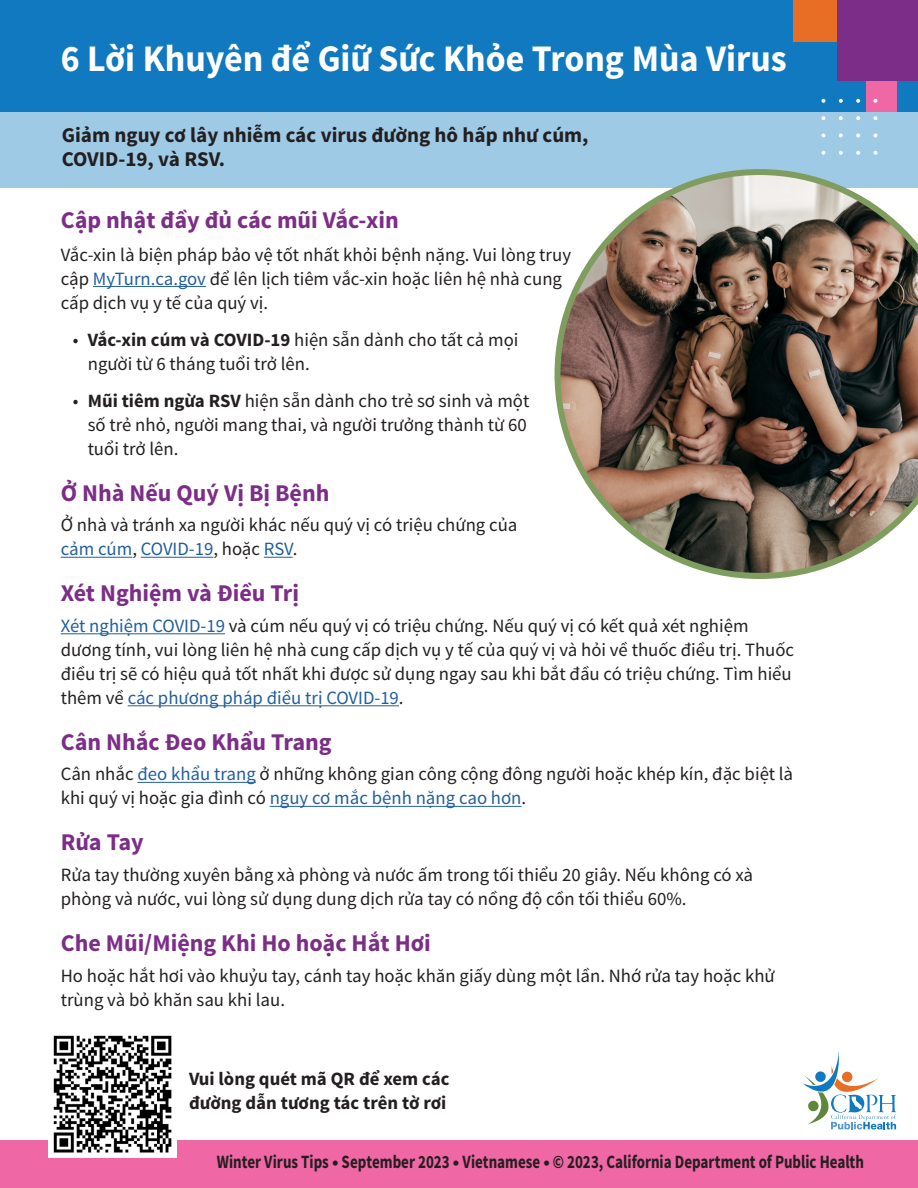
<style>
.page{position:relative;width:918px;height:1188px;background:#fff}
.page>*{position:absolute;margin:0;border:0;box-sizing:border-box;transform-origin:0 0}
.t1{font:700 37.5px "Source Sans Pro";color:#fff;scale:.96 1}
.t2{font:700 24px "Source Sans Pro";color:#7c2d87}
.t3{font:700 21px/24px "Source Sans Pro";color:#231f20}
.t4{font:18.75px/24px "Source Sans Pro";color:#231f20}
.t5{font:700 18.75px "Source Sans Pro";color:#231f20;scale:.8 1}
.t6{font:700 18.75px/24px "Source Sans Pro";color:#231f20}
.s1{color:#215e9e}
.s2{font-weight:700}
</style>
<div class="page">
<div style="left:0;top:63px;width:918px;height:125px;background:#9ecae6"></div>
<div style="left:0;top:0;width:918px;height:111px;background:#1079bf"></div>
<div style="left:0;top:1141px;width:918px;height:47px;background:#f067a6"></div>
<svg style="left:803px;top:1051px;width:93px;height:78px"></svg>
<div style="left:794px;top:0;width:43px;height:41px;background:#e86e25"></div>
<div style="left:837px;top:0;width:81px;height:81px;background:#7c2d87"></div>
<div style="left:867px;top:81px;width:30px;height:30px;background:#f067a6"></div>
<svg style="left:821px;top:151px;width:4px;height:4px"></svg>
<svg style="left:839px;top:151px;width:4px;height:4px"></svg>
<svg style="left:856px;top:151px;width:4px;height:4px"></svg>
<svg style="left:873px;top:151px;width:5px;height:4px"></svg>
<svg style="left:821px;top:133px;width:4px;height:4px"></svg>
<svg style="left:839px;top:133px;width:4px;height:4px"></svg>
<svg style="left:856px;top:133px;width:4px;height:4px"></svg>
<svg style="left:873px;top:133px;width:5px;height:4px"></svg>
<svg style="left:821px;top:116px;width:4px;height:4px"></svg>
<svg style="left:839px;top:116px;width:4px;height:4px"></svg>
<svg style="left:856px;top:116px;width:4px;height:4px"></svg>
<svg style="left:873px;top:116px;width:5px;height:4px"></svg>
<svg style="left:821px;top:99px;width:4px;height:4px"></svg>
<svg style="left:839px;top:99px;width:4px;height:4px"></svg>
<svg style="left:856px;top:99px;width:4px;height:4px"></svg>
<svg style="left:873px;top:99px;width:5px;height:4px"></svg>
<hr style="left:93px;top:286px;width:113px;height:1px;background:#215e9e">
<hr style="left:61px;top:557px;width:71px;height:1px;background:#215e9e">
<hr style="left:141px;top:557px;width:72px;height:1px;background:#215e9e">
<svg style="left:264px;top:557px;width:29px;height:1px"></svg>
<hr style="left:61px;top:633px;width:164px;height:1px;background:#215e9e">
<hr style="left:128px;top:705px;width:271px;height:1px;background:#215e9e">
<hr style="left:137px;top:782px;width:119px;height:1px;background:#215e9e">
<hr style="left:270px;top:806px;width:252px;height:1px;background:#215e9e">
<img style="left:49px;top:1035px;width:127px;height:122px">
<img style="left:555px;top:169px;width:363px;height:410px">
<h1 class="t1" style="left:61px;top:34px;width:758px">6 Lời Khuyên để Giữ Sức Khỏe Trong Mùa Virus</h1>
<p class="t3" style="left:62px;top:124px;width:528px">Giảm nguy cơ lây nhiễm các virus đường hô hấp như cúm,<br>COVID-19, và RSV.</p>
<h2 class="t2" style="left:61px;top:205px;width:340px">Cập nhật đầy đủ các mũi Vắc-xin</h2>
<p class="t4" style="left:61px;top:243px;width:512px">Vắc-xin là biện pháp bảo vệ tốt nhất khỏi bệnh nặng. Vui lòng truy cập <span class="s1">MyTurn.ca.gov</span> để lên lịch tiêm vắc-xin hoặc liên hệ nhà cung cấp dịch vụ y tế của quý vị.</p>
<p class="t4" style="left:88px;top:328px;width:432px;text-indent:-15px">• <span class="s2">Vắc-xin cúm và COVID-19</span> hiện sẵn dành cho tất cả mọi người từ 6 tháng tuổi trở lên.</p>
<p class="t4" style="left:88px;top:389px;width:443px;text-indent:-15px">• <span class="s2">Mũi tiêm ngừa RSV</span> hiện sẵn dành cho trẻ sơ sinh và một số trẻ nhỏ, người mang thai, và người trưởng thành từ 60 tuổi trở lên.</p>
<h2 class="t2" style="left:61px;top:477px;width:270px">Ở Nhà Nếu Quý Vị Bị Bệnh</h2>
<p class="t4" style="left:61px;top:513px;width:458px">Ở nhà và tránh xa người khác nếu quý vị có triệu chứng của <span class="s1">cảm cúm</span>, <span class="s1">COVID-19</span>, hoặc <span class="s1">RSV</span>.</p>
<h2 class="t2" style="left:61px;top:578px;width:240px">Xét Nghiệm và Điều Trị</h2>
<p class="t4" style="left:61px;top:614px;width:735px"><span class="s1">Xét nghiệm COVID-19</span> và cúm nếu quý vị có triệu chứng. Nếu quý vị có kết quả xét nghiệm dương tính, vui lòng liên hệ nhà cung cấp dịch vụ y tế của quý vị và hỏi về thuốc điều trị. Thuốc điều trị sẽ có hiệu quả tốt nhất khi được sử dụng ngay sau khi bắt đầu có triệu chứng. Tìm hiểu thêm về <span class="s1">các phương pháp điều trị COVID-19</span>.</p>
<h2 class="t2" style="left:61px;top:726px;width:273px">Cân Nhắc Đeo Khẩu Trang</h2>
<p class="t4" style="left:61px;top:763px;width:734px">Cân nhắc <span class="s1">đeo khẩu trang</span> ở những không gian công cộng đông người hoặc khép kín, đặc biệt là khi quý vị hoặc gia đình có <span class="s1">nguy cơ mắc bệnh nặng cao hơn</span>.</p>
<h2 class="t2" style="left:61px;top:827px;width:85px">Rửa Tay</h2>
<p class="t4" style="left:61px;top:863px;width:694px">Rửa tay thường xuyên bằng xà phòng và nước ấm trong tối thiểu 20 giây. Nếu không có xà phòng và nước, vui lòng sử dụng dung dịch rửa tay có nồng độ cồn tối thiểu 60%.</p>
<h2 class="t2" style="left:61px;top:927px;width:372px">Che Mũi/Miệng Khi Ho hoặc Hắt Hơi</h2>
<p class="t4" style="left:61px;top:964px;width:716px">Ho hoặc hắt hơi vào khuỷu tay, cánh tay hoặc khăn giấy dùng một lần. Nhớ rửa tay hoặc khử trùng và bỏ khăn sau khi lau.</p>
<p class="t6" style="left:189px;top:1067px;width:262px">Vui lòng quét mã QR để xem các đường dẫn tương tác trên tờ rơi</p>
<p class="t5" style="left:217px;top:1150px;width:810px">Winter Virus Tips • September 2023 • Vietnamese • © 2023, California Department of Public Health</p>
</div>
